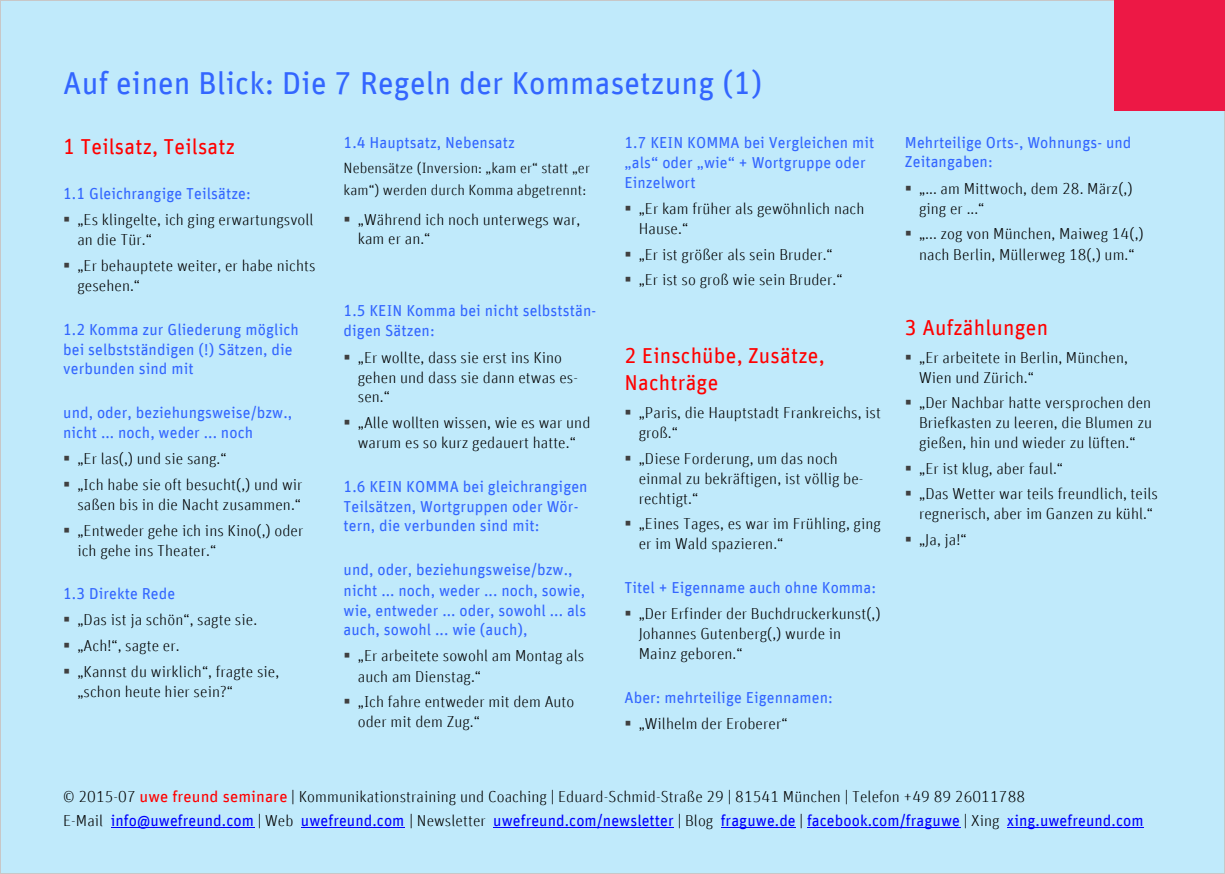
<style>
.page{position:relative;width:1225px;height:874px;background:#fff}
.page>*{position:absolute;margin:0;border:0;box-sizing:border-box;transform-origin:0 0}
.t1{font:31.6px "Unit Offc";letter-spacing:.005em;color:#36f}
.t2{font:21.6px/26.8px "Unit Offc";letter-spacing:.01em;color:#f00}
.t3{font:300 15.8px/20.2px "Unit Offc";letter-spacing:.005em;color:#000}
.t4{font:15.8px/19.6px "Unit Offc";letter-spacing:.005em;color:#36f}
.t5{font:300 14.8px/22px "Unit Offc";letter-spacing:.005em;color:#000}
.s1{font-weight:400;color:#f00}
.s2{font-weight:400;color:#00f}
</style>
<div class="page">
<div style="left:0;top:0;width:1225px;height:873px;background:#c0eafb"></div>
<hr style="left:111px;top:827px;width:143px;height:1px;background:#00f">
<hr style="left:301px;top:827px;width:103px;height:1px;background:#00f">
<hr style="left:493px;top:827px;width:181px;height:1px;background:#00f">
<hr style="left:721px;top:827px;width:75px;height:1px;background:#00f">
<hr style="left:807px;top:827px;width:153px;height:1px;background:#00f">
<hr style="left:1007px;top:827px;width:137px;height:1px;background:#00f">
<div style="left:1114px;top:0;width:111px;height:111px;background:#ed1845"></div>
<h1 class="t1" style="left:63px;top:65px;width:701px">Auf einen Blick: Die 7 Regeln der Kommasetzung (1)</h1>
<h2 class="t2" style="left:63px;top:133px;width:173px">1 Teilsatz, Teilsatz</h2>
<p class="t4" style="left:63px;top:184px;width:189px">1.1 Gleichrangige Teilsätze:</p>
<p class="t3" style="left:77px;top:209px;width:238px">„Es klingelte, ich ging erwartungsvoll an die Tür.“</p>
<p class="t3" style="left:77px;top:255px;width:240px">„Er behauptete weiter, er habe nichts gesehen.“</p>
<p class="t4" style="left:63px;top:319px;width:237px">1.2 Komma zur Gliederung möglich bei selbstständigen (!) Sätzen, die verbunden sind mit</p>
<p class="t4" style="left:63px;top:403px;width:230px">und, oder, beziehungsweise/bzw., nicht ... noch, weder ... noch</p>
<p class="t3" style="left:77px;top:446px;width:227px;line-height:25.4px">„Er las(,) und sie sang.“<br>„Ich habe sie oft besucht(,) und wir</p>
<p class="t3" style="left:77px;top:492px;width:228px;line-height:25.4px">saßen bis in die Nacht zusammen.“ „Entweder gehe ich ins Kino(,) oder</p>
<p class="t3" style="left:77px;top:540px;width:140px">ich gehe ins Theater.“</p>
<p class="t4" style="left:63px;top:584px;width:114px">1.3 Direkte Rede</p>
<p class="t3" style="left:77px;top:607px;width:203px;line-height:25.6px">„Das ist ja schön“, sagte sie. „Ach!“, sagte er.<br>„Kannst du wirklich“, fragte sie,</p>
<p class="t3" style="left:77px;top:681px;width:157px">„schon heute hier sein?“</p>
<p class="t4" style="left:624px;top:133px;width:251px">1.7 KEIN KOMMA bei Vergleichen mit „als“ oder „wie“ + Wortgruppe oder<br>Einzelwort</p>
<p class="t3" style="left:638px;top:199px;width:227px;line-height:19.6px">„Er kam früher als gewöhnlich nach<br>Hause.“</p>
<p class="t3" style="left:638px;top:241px;width:205px;line-height:25.4px">„Er ist größer als sein Bruder.“ „Er ist so groß wie sein Bruder.“</p>
<p class="t4" style="left:343px;top:133px;width:173px">1.4 Hauptsatz, Nebensatz</p>
<p class="t5" style="left:343px;top:157px;width:248px">Nebensätze (Inversion: „kam er“ statt „er kam“) werden durch Komma abgetrennt:</p>
<p class="t3" style="left:358px;top:209px;width:224px;line-height:19.6px">„Während ich noch unterwegs war, kam er an.“</p>
<p class="t4" style="left:343px;top:301px;width:254px">1.5 KEIN Komma bei nicht selbststän&shy;digen Sätzen:</p>
<p class="t3" style="left:358px;top:347px;width:222px">„Er wollte, dass sie erst ins Kino gehen und dass sie dann etwas es&shy;sen.“</p>
<p class="t3" style="left:358px;top:412px;width:234px">„Alle wollten wissen, wie es war und warum es so kurz gedauert hatte.“</p>
<p class="t4" style="left:343px;top:476px;width:245px">1.6 KEIN KOMMA bei gleichrangigen<br>Teilsätzen, Wortgruppen oder Wör&shy;tern, die verbunden sind mit:</p>
<p class="t4" style="left:343px;top:560px;width:244px">und, oder, beziehungsweise/bzw., nicht ... noch, weder ... noch, sowie, wie, entweder ... oder, sowohl ... als auch, sowohl ... wie (auch),</p>
<p class="t3" style="left:358px;top:645px;width:228px">„Er arbeitete sowohl am Montag als auch am Dienstag.“</p>
<p class="t3" style="left:358px;top:691px;width:218px">„Ich fahre entweder mit dem Auto oder mit dem Zug.“</p>
<h2 class="t2" style="left:624px;top:342px;width:202px">2 Einschübe, Zusätze,<br>Nachträge</h2>
<p class="t3" style="left:638px;top:403px;width:244px;line-height:19.6px">„Paris, die Hauptstadt Frankreichs, ist groß.“</p>
<p class="t3" style="left:638px;top:448px;width:226px">„Diese Forderung, um das noch einmal zu bekräftigen, ist völlig be&shy;rechtigt.“</p>
<p class="t3" style="left:638px;top:514px;width:244px;line-height:19.6px">„Eines Tages, es war im Frühling, ging er im Wald spazieren.“</p>
<p class="t4" style="left:624px;top:577px;width:253px">Titel + Eigenname auch ohne Komma:</p>
<p class="t3" style="left:638px;top:603px;width:243px">„Der Erfinder der Buchdruckerkunst(,)<br>Johannes Gutenberg(,) wurde in<br>Mainz geboren.“</p>
<p class="t4" style="left:624px;top:687px;width:210px">Aber: mehrteilige Eigennamen:</p>
<p class="t3" style="left:638px;top:713px;width:150px">„Wilhelm der Eroberer“</p>
<p class="t4" style="left:905px;top:133px;width:228px">Mehrteilige Orts-, Wohnungs- und<br>Zeitangaben:</p>
<p class="t3" style="left:919px;top:178px;width:215px">„... am Mittwoch, dem 28. März(,) ging er ...“</p>
<p class="t3" style="left:919px;top:224px;width:226px">„... zog von München, Maiweg 14(,) nach Berlin, Müllerweg 18(,) um.“</p>
<h2 class="t2" style="left:905px;top:314px;width:145px">3 Aufzählungen</h2>
<p class="t3" style="left:919px;top:347px;width:210px">„Er arbeitete in Berlin, München,<br>Wien und Zürich.“</p>
<p class="t3" style="left:919px;top:392px;width:234px;text-align:justify">„Der Nachbar hatte versprochen den Briefkasten zu leeren, die Blumen zu gießen, hin und wieder zu lüften.“</p>
<p class="t3" style="left:919px;top:455px;width:240px;line-height:26px">„Er ist klug, aber faul.“<br>„Das Wetter war teils freundlich, teils</p>
<p class="t3" style="left:919px;top:500px;width:236px;line-height:26px">regnerisch, aber im Ganzen zu kühl.“ „Ja, ja!“</p>
<p class="t3" style="left:63px;top:784px;width:1082px;line-height:24px">© 2015-07 <span class="s1">uwe freund seminare</span> | Kommunikationstraining und Coaching | Eduard-Schmid-Straße 29 | 81541 München | Telefon +49 89 26011788<br>E-Mail <span class="s2">info@uwefreund.com</span> | Web <span class="s2">uwefreund.com</span> | Newsletter <span class="s2">uwefreund.com/newsletter</span> | Blog <span class="s2">fraguwe.de</span> | <span class="s2">facebook.com/fraguwe</span> | Xing <span class="s2">xing.uwefreund.com</span></p>
</div>
